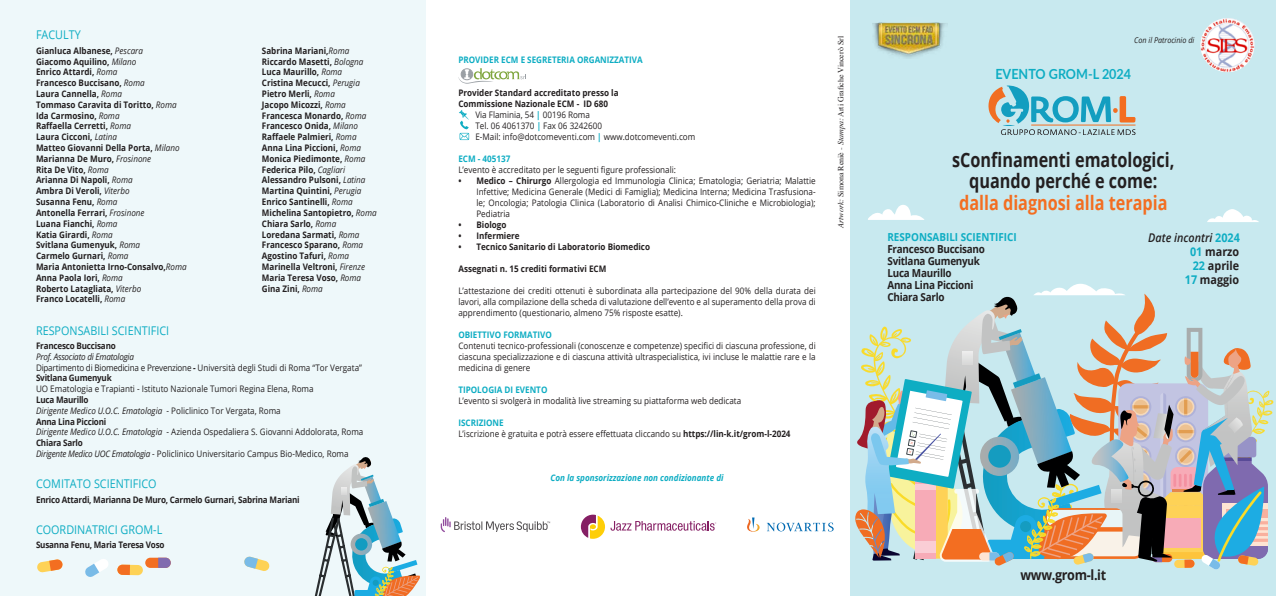
<style>
.page{position:relative;width:1276px;height:596px;background:#fff}
.page>*{position:absolute;margin:0;border:0;box-sizing:border-box;transform-origin:0 0}
.t1{font:700 19.8px/21.6px "Open Sans";color:#231f20;text-align:center;scale:.82 1}
.t2{font:700 19.8px "Open Sans";color:#f36e21;scale:.82 1}
.t3{font:700 14px "Lato";color:#0eadc3;scale:.9 1}
.t4{font:700 14px "Open Sans";letter-spacing:-.025em;color:#231f20;scale:.9 1}
.t5{font:12px "Open Sans";color:#0eadc3;scale:.9 1}
.t6{font:700 12px/14.4px "Open Sans";color:#231f20;text-align:right;scale:.9 1}
.t7{font:italic 600 12px "Open Sans";color:#231f20;scale:.9 1}
.t8{font:700 11px/12px "Open Sans";letter-spacing:-.025em;color:#231f20;scale:.9 1}
.t9{font:700 11px "Open Sans";color:#0eadc3;scale:.9 1}
.t10{font:9px/11px "Open Sans";color:#231f20;text-align:justify;scale:.9 1}
.t11{font:700 9px/10.8px "Open Sans";color:#231f20;scale:.9 1}
.t12{font:9px/10.8px "Open Sans";letter-spacing:-.025em;color:#231f20;scale:.9 1}
.t13{font:700 9px "Open Sans";letter-spacing:-.025em;color:#231f20;scale:.9 1}
.t14{font:700 9px "Open Sans";color:#0eadc3;scale:.9 1}
.t15{font:italic 700 9px "Open Sans";color:#0eadc3;scale:.9 1}
.t16{font:8px "Times";color:#231f20}
.t17{font:italic 8px "Open Sans";color:#231f20;scale:.9 1}
.s1{font-weight:400;font-style:italic}
.s2{font-style:italic}
.s3{font-weight:700}
.s4{font-weight:700;color:#0eadc3}
.s5{font-weight:700;font-style:normal;color:#0eadc3}
.s6{color:#0eadc3}
</style>
<div class="page">
<div style="left:850px;top:0;width:426px;height:595px;background:#c8e9ef"></div>
<div style="left:0;top:0;width:425px;height:595px;background:#eef8fa"></div>
<svg style="left:458px;top:68px;width:68px;height:16px"></svg>
<svg style="left:459px;top:110px;width:10px;height:30px"></svg>
<svg style="left:747px;top:517px;width:86px;height:14px"></svg>
<svg style="left:581px;top:514px;width:135px;height:24px"></svg>
<img style="left:872px;top:22px;width:75px;height:36px">
<svg style="left:1207px;top:209px;width:52px;height:13px"></svg>
<svg style="left:868px;top:205px;width:56px;height:15px"></svg>
<svg style="left:855px;top:283px;width:419px;height:286px"></svg>
<svg style="left:315px;top:457px;width:105px;height:138px"></svg>
<svg style="left:85px;top:559px;width:23px;height:18px"></svg>
<div style="left:145px;top:557px;width:26px;height:10px;background:#f36e21;border-radius:5px"></div>
<svg style="left:158px;top:557px;width:13px;height:10px"></svg>
<svg style="left:244px;top:556px;width:26px;height:15px"></svg>
<svg style="left:117px;top:564px;width:26px;height:11px"></svg>
<svg style="left:37px;top:559px;width:26px;height:13px"></svg>
<svg style="left:988px;top:85px;width:147px;height:50px"></svg>
<hr style="left:1031px;top:125px;width:104px;height:1px;background:#f36e21">
<svg style="left:441px;top:517px;width:109px;height:14px"></svg>
<img style="left:1200px;top:18px;width:54px;height:54px;border-radius:27px">
<h3 class="t5" style="left:36px;top:26px;width:51px">FACULTY</h3>
<p class="t11" style="left:36px;top:45px;width:169px">Gianluca Albanese, <span class="s1">Pescara<br></span>Giacomo Aquilino, <span class="s1">Milano<br></span>Enrico Attardi, <span class="s1">Roma<br></span>Francesco Buccisano, <span class="s1">Roma<br></span>Laura Cannella, <span class="s1">Roma<br></span>Tommaso Caravita di Toritto, <span class="s1">Roma<br></span>Ida Carmosino, <span class="s1">Roma<br></span>Raffaella Cerretti, <span class="s1">Roma<br></span>Laura Cicconi, <span class="s1">Latina<br></span>Matteo Giovanni Della Porta, <span class="s1">Milano<br></span>Marianna De Muro, <span class="s1">Frosinone<br></span>Rita De Vito, <span class="s1">Roma<br></span>Arianna Di Napoli, <span class="s1">Roma<br></span>Ambra Di Veroli, <span class="s1">Viterbo<br></span>Susanna Fenu, <span class="s1">Roma<br></span>Antonella Ferrari, <span class="s1">Frosinone<br></span>Luana Fianchi, <span class="s1">Roma<br></span>Katia Girardi, <span class="s1">Roma<br></span>Svitlana Gumenyuk, <span class="s1">Roma<br></span>Carmelo Gurnari, <span class="s1">Roma<br></span>Maria Antonietta Irno-Consalvo,<span class="s1">Roma<br></span>Anna Paola Iori, <span class="s1">Roma<br></span>Roberto Latagliata, <span class="s1">Viterbo<br></span>Franco Locatelli, <span class="s1">Roma</span></p>
<p class="t11" style="left:262px;top:45px;width:129px">Sabrina Mariani,<span class="s1">Roma<br></span>Riccardo Masetti, <span class="s1">Bologna<br></span>Luca Maurillo, <span class="s1">Roma<br></span>Cristina Mecucci, <span class="s1">Perugia<br></span>Pietro Merli, <span class="s1">Roma<br></span>Jacopo Micozzi, <span class="s1">Roma<br></span>Francesca Monardo, <span class="s1">Roma<br></span>Francesco Onida, <span class="s1">Milano<br></span>Raffaele Palmieri, <span class="s1">Roma<br></span>Anna Lina Piccioni, <span class="s1">Roma<br></span>Monica Piedimonte, <span class="s1">Roma<br></span>Federica Pilo, <span class="s1">Cagliari<br></span>Alessandro Pulsoni, <span class="s1">Latina<br></span>Martina Quintini, <span class="s1">Perugia<br></span>Enrico Santinelli, <span class="s1">Roma<br></span>Michelina Santopietro, <span class="s1">Roma<br></span>Chiara Sarlo, <span class="s1">Roma<br></span>Loredana Sarmati, <span class="s1">Roma<br></span>Francesco Sparano, <span class="s1">Roma<br></span>Agostino Tafuri, <span class="s1">Roma<br></span>Marinella Veltroni, <span class="s1">Firenze<br></span>Maria Teresa Voso, <span class="s1">Roma<br></span>Gina Zini, <span class="s1">Roma</span></p>
<h3 class="t5" style="left:36px;top:322px;width:149px">RESPONSABILI SCIENTIFICI</h3>
<p class="t13" style="left:36px;top:339px;width:90px">Francesco Buccisano</p>
<p class="t12" style="left:36px;top:350px;width:364px"><span class="s2">Prof. Associato di Ematologia<br></span>Dipartimento di Biomedicina e Prevenzione <span class="s3">-</span> Università degli Studi di Roma “Tor Vergata”<br><span class="s3">Svitlana Gumenyuk</span></p>
<p class="t10" style="left:36px;top:383px;width:310px">UO Ematologia e Trapianti - Istituto Nazionale Tumori Regina Elena, Roma</p>
<p class="t10" style="left:36px;top:394px;width:365px;text-align:left"><span class="s3">Luca Maurillo<br></span><span class="s2">Dirigente Medico U.O.C. Ematologia</span> - Policlinico Tor Vergata, Roma<br><span class="s3">Anna Lina Piccioni<br></span><span class="s2">Dirigente Medico U.O.C. Ematologia</span> - Azienda Ospedaliera S. Giovanni Addolorata, Roma <span class="s3">Chiara Sarlo<br></span><span class="s2">Dirigente Medico UOC Ematologia</span> - Policlinico Universitario Campus Bio-Medico, Roma</p>
<h3 class="t5" style="left:36px;top:475px;width:136px">COMITATO SCIENTIFICO</h3>
<p class="t13" style="left:36px;top:492px;width:294px">Enrico Attardi, Marianna De Muro, Carmelo Gurnari, Sabrina Mariani</p>
<h3 class="t5" style="left:36px;top:521px;width:142px">COORDINATRICI GROM-L</h3>
<p class="t13" style="left:36px;top:538px;width:144px">Susanna Fenu, Maria Teresa Voso</p>
<p class="t14" style="left:458px;top:53px;width:206px">PROVIDER ECM E SEGRETERIA ORGANIZZATIVA</p>
<p class="t11" style="left:458px;top:87px;width:179px">Provider Standard accreditato presso la</p>
<p class="t11" style="left:458px;top:98px;width:168px">Commissione Nazionale ECM - ID 680</p>
<p class="t10" style="left:475px;top:108px;width:129px">Via Flaminia, 54 <span class="s4">|</span> 00196 Roma</p>
<p class="t10" style="left:475px;top:119px;width:142px">Tel. 06 4061370 <span class="s4">|</span> Fax 06 3242600</p>
<p class="t10" style="left:475px;top:130px;width:246px">E-Mail: info@dotcomeventi.com <span class="s4">|</span> www.dotcomeventi.com</p>
<p class="t14" style="left:458px;top:152px;width:59px">ECM - 405137</p>
<p class="t10" style="left:458px;top:163px;width:243px">L’evento è accreditato per le seguenti figure professionali:</p>
<p class="t10" style="left:476px;top:174px;width:378px;text-indent:-18px"><span class="s3">• Medico – Chirurgo</span> Allergologia ed Immunologia Clinica; Ematologia; Geriatria; Malattie Infettive; Medicina Generale (Medici di Famiglia); Medicina Interna; Medicina Trasfusiona&shy;le; Oncologia; Patologia Clinica (Laboratorio di Analisi Chimico-Cliniche e Microbiologia); Pediatria</p>
<p class="t11" style="left:458px;top:219px;width:55px">• Biologo</p>
<p class="t11" style="left:458px;top:230px;width:70px">• Infermiere</p>
<p class="t11" style="left:458px;top:241px;width:214px">• Tecnico Sanitario di Laboratorio Biomedico</p>
<p class="t11" style="left:458px;top:263px;width:166px">Assegnati n. 15 crediti formativi ECM</p>
<p class="t10" style="left:458px;top:284px;width:398px">L’attestazione dei crediti ottenuti è subordinata alla partecipazione del 90% della durata dei lavori, alla compilazione della scheda di valutazione dell’evento e al superamento della prova di apprendimento (questionario, almeno 75% risposte esatte).</p>
<p class="t14" style="left:458px;top:328px;width:105px">OBIETTIVO FORMATIVO</p>
<p class="t10" style="left:458px;top:339px;width:398px">Contenuti tecnico-professionali (conoscenze e competenze) specifici di ciascuna professione, di ciascuna specializzazione e di ciascuna attività ultraspecialistica, ivi incluse le malattie rare e la medicina di genere</p>
<p class="t14" style="left:458px;top:383px;width:100px">TIPOLOGIA DI EVENTO</p>
<p class="t10" style="left:458px;top:394px;width:316px">L’evento si svolgerà in modalità live streaming su piattaforma web dedicata</p>
<p class="t10" style="left:458px;top:416px;width:371px"><span class="s4">ISCRIZIONE<br></span>L’iscrizione è gratuita e potrà essere effettuata cliccando su <span class="s3">https://lin-k.it/grom-l-2024</span></p>
<p class="t15" style="left:550px;top:471px;width:194px">Con la sponsorizzazione non condizionante di</p>
<p class="t16" style="left:833px;top:228px;width:193px;rotate:-90deg"><span class="s2">Artwork:</span> Simona Reniè - <span class="s2">Stampa:</span> Arti Grafiche Vincerò Srl</p>
<p class="t17" style="left:1134px;top:34px;width:68px">Con il Patrocinio di</p>
<h2 class="t3" style="left:995px;top:63px;width:152px">EVENTO GROM-L 2024</h2>
<h1 class="t1" style="left:952px;top:148px;width:273px">sConfinamenti ematologici, quando perché e come:</h1>
<h1 class="t2" style="left:959px;top:189px;width:256px">dalla diagnosi alla terapia</h1>
<p class="t9" style="left:887px;top:229px;width:145px">RESPONSABILI SCIENTIFICI</p>
<p class="t8" style="left:887px;top:242px;width:110px">Francesco Buccisano<br>Svitlana Gumenyuk<br>Luca Maurillo<br>Anna Lina Piccioni<br>Chiara Sarlo</p>
<h3 class="t7" style="left:1148px;top:229px;width:103px">Date incontri <span class="s5">2024</span></h3>
<h3 class="t6" style="left:1185px;top:243px;width:62px"><span class="s6">01</span> marzo<br><span class="s6">22</span> aprile<br><span class="s6">17</span> maggio</h3>
<h2 class="t4" style="left:1020px;top:564px;width:97px">www.grom-l.it</h2>
</div>
